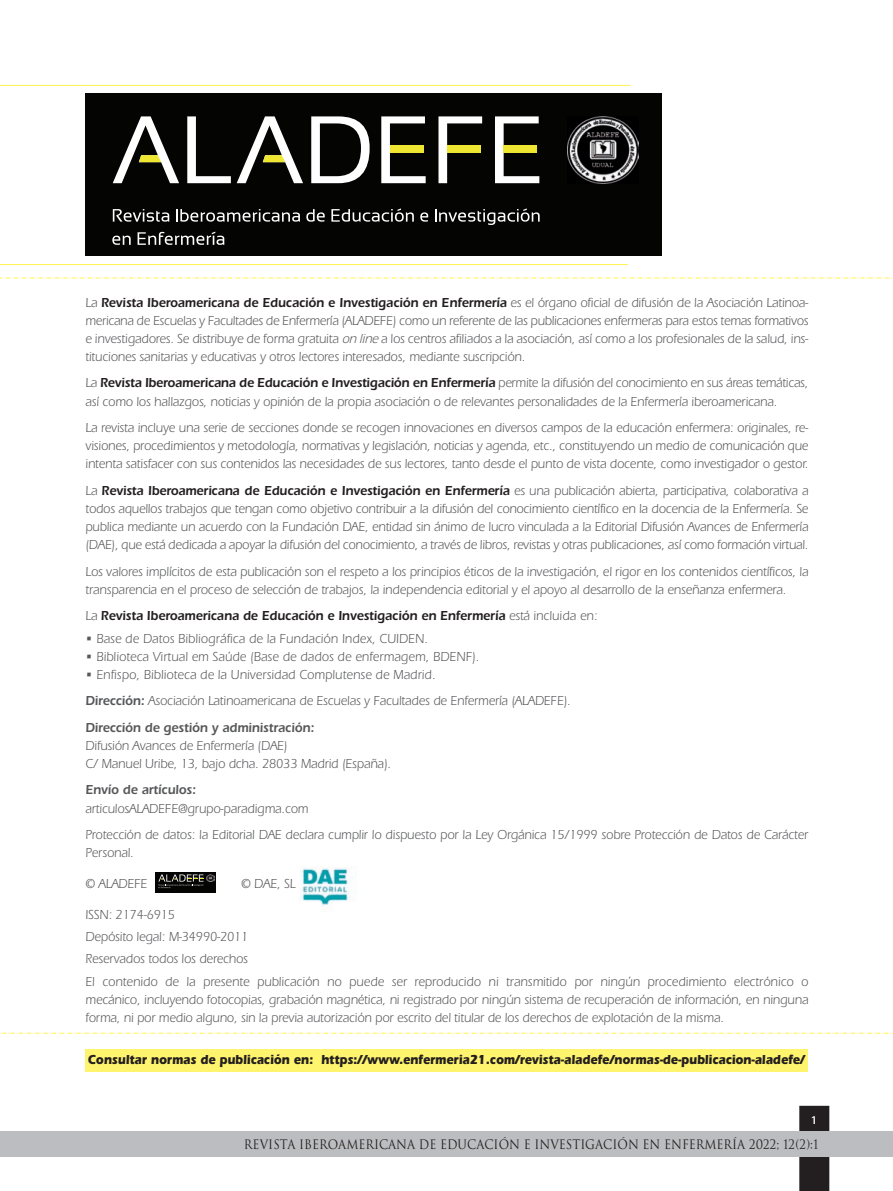
<style>
.page{position:relative;width:893px;height:1191px;background:#fff}
.page>*{position:absolute;margin:0;border:0;box-sizing:border-box;transform-origin:0 0}
.t1{font:13.5px/18px "Itc Eras";letter-spacing:-.005em;color:#57585a;scale:.93 1}
.t2{font:700 13.5px "Itc Eras";letter-spacing:-.005em;color:#231f20;scale:.89 1}
.t3{font:600 13.5px "Itc Eras";letter-spacing:-.005em;color:#231f20;scale:.93 1}
.t4{font:600 13.5px "Itc Eras";letter-spacing:-.005em;color:#57585a;scale:.93 1}
.t5{font:12.75px "Trajan";color:#231f20;scale:.9 1}
.t6{font:800 12px "Rotis Sans Serif Std";color:#fff}
.s1{font-weight:600;color:#231f20}
.s2{font-style:italic}
.s3{font-weight:400;color:#57585a}
.s4{font-weight:600}
</style>
<div class="page">
<hr style="left:0;top:264px;width:628px;height:1px;background:#fff34f">
<hr style="left:0;top:85px;width:630px;height:1px;background:#fff34f">
<svg style="left:0;top:278px;width:892px;height:1px"></svg>
<svg style="left:0;top:1032px;width:893px;height:1px"></svg>
<div style="left:85px;top:94px;width:576px;height:162px;background:#040503"></div>
<svg style="left:187px;top:116px;width:44px;height:67px"></svg>
<svg style="left:311px;top:116px;width:59px;height:67px"></svg>
<svg style="left:381px;top:116px;width:45px;height:67px"></svg>
<svg style="left:438px;top:116px;width:44px;height:67px"></svg>
<svg style="left:495px;top:116px;width:44px;height:67px"></svg>
<svg style="left:113px;top:116px;width:66px;height:67px"></svg>
<svg style="left:237px;top:116px;width:66px;height:67px"></svg>
<div style="left:390px;top:146px;width:33px;height:7px;background:#eee630"></div>
<div style="left:447px;top:146px;width:33px;height:7px;background:#eee630"></div>
<div style="left:504px;top:146px;width:33px;height:7px;background:#eee630"></div>
<svg style="left:113px;top:209px;width:56px;height:13px"></svg>
<svg style="left:176px;top:209px;width:124px;height:13px"></svg>
<svg style="left:306px;top:209px;width:19px;height:13px"></svg>
<svg style="left:331px;top:208px;width:83px;height:14px"></svg>
<svg style="left:420px;top:212px;width:9px;height:10px"></svg>
<svg style="left:435px;top:208px;width:105px;height:17px"></svg>
<svg style="left:112px;top:236px;width:19px;height:9px"></svg>
<svg style="left:138px;top:232px;width:86px;height:13px"></svg>
<img style="left:567px;top:116px;width:72px;height:67px">
<div style="left:799px;top:1106px;width:30px;height:85px;background:#231f20"></div>
<div style="left:0;top:1131px;width:893px;height:25px;background:#bcbdc0"></div>
<div style="left:155px;top:872px;width:61px;height:20px;background:#040503"></div>
<svg style="left:158px;top:874px;width:56px;height:14px"></svg>
<div style="left:85px;top:1049px;width:723px;height:22px;background:#fff46d"></div>
<img style="left:301px;top:868px;width:52px;height:38px">
<p class="t1" style="left:86px;top:295px;width:779px;text-align:justify">La <span class="s1">Revista Iberoamericana de Educación e Investigación en Enfermería</span> es el órgano oficial de difusión de la Asociación Latinoa&shy;mericana de Escuelas y Facultades de Enfermería (ALADEFE) como un referente de las publicaciones enfermeras para estos temas formativos e investigadores. Se distribuye de forma gratuita <span class="s2">on line</span> a los centros afiliados a la asociación, así como a los profesionales de la salud, ins&shy;tituciones sanitarias y educativas y otros lectores interesados, mediante suscripción.</p>
<p class="t1" style="left:86px;top:375px;width:779px">La <span class="s1">Revista Iberoamericana de Educación e Investigación en Enfermería</span> permite la difusión del conocimiento en sus áreas temáticas, así como los hallazgos, noticias y opinión de la propia asociación o de relevantes personalidades de la Enfermería iberoamericana.</p>
<p class="t1" style="left:86px;top:420px;width:779px;text-align:justify">La revista incluye una serie de secciones donde se recogen innovaciones en diversos campos de la educación enfermera: originales, re&shy;visiones, procedimientos y metodología, normativas y legislación, noticias y agenda, etc., constituyendo un medio de comunicación que intenta satisfacer con sus contenidos las necesidades de sus lectores, tanto desde el punto de vista docente, como investigador o gestor.</p>
<p class="t1" style="left:86px;top:483px;width:779px;text-align:justify">La <span class="s1">Revista Iberoamericana de Educación e Investigación en Enfermería</span> es una publicación abierta, participativa, colaborativa a todos aquellos trabajos que tengan como objetivo contribuir a la difusión del conocimiento científico en la docencia de la Enfermería. Se publica mediante un acuerdo con la Fundación DAE, entidad sin ánimo de lucro vinculada a la Editorial Difusión Avances de Enfermería (DAE), que está dedicada a apoyar la difusión del conocimiento, a través de libros, revistas y otras publicaciones, así como formación virtual.</p>
<p class="t1" style="left:86px;top:563px;width:779px">Los valores implícitos de esta publicación son el respeto a los principios éticos de la investigación, el rigor en los contenidos científicos, la transparencia en el proceso de selección de trabajos, la independencia editorial y el apoyo al desarrollo de la enseñanza enfermera.</p>
<p class="t3" style="left:86px;top:610px;width:552px"><span class="s3">La</span> Revista Iberoamericana de Educación e Investigación en Enfermería <span class="s3">está incluida en:</span></p>
<p class="t1" style="left:86px;top:630px;width:370px">• Base de Datos Bibliográfica de la Fundación Index, CUIDEN.</p>
<p class="t1" style="left:86px;top:648px;width:425px">• Biblioteca Virtual em Saúde (Base de dados de enfermagem, BDENF).</p>
<p class="t1" style="left:86px;top:662px;width:523px;line-height:26.5px">• Enfispo, Biblioteca de la Universidad Complutense de Madrid.<br><span class="s4">Dirección:</span> Asociación Latinoamericana de Escuelas y Facultades de Enfermería (ALADEFE).<br><span class="s4">Dirección de gestión y administración:</span></p>
<p class="t1" style="left:86px;top:738px;width:330px">Difusión Avances de Enfermería (DAE)<br>C/ Manuel Uribe, 13, bajo dcha. 28033 Madrid (España).</p>
<p class="t4" style="left:86px;top:785px;width:120px">Envío de artículos:</p>
<p class="t1" style="left:86px;top:796px;width:779px;line-height:26.5px">articulosALADEFE@grupo-paradigma.com<br>Protección de datos: la Editorial DAE declara cumplir lo dispuesto por la Ley Orgánica 15/1999 sobre Protección de Datos de Carácter</p>
<p class="t1" style="left:86px;top:845px;width:53px">Personal.</p>
<p class="t1" style="left:86px;top:876px;width:68px">© ALADEFE</p>
<p class="t1" style="left:241px;top:876px;width:60px">© DAE, SL</p>
<p class="t1" style="left:86px;top:904px;width:779px;line-height:22.4px">ISSN: 2174-6915<br>Depósito legal: M-34990-2011<br>Reservados todos los derechos<br>El contenido de la presente publicación no puede ser reproducido ni transmitido por ningún procedimiento electrónico o</p>
<p class="t1" style="left:86px;top:992px;width:779px">mecánico, incluyendo fotocopias, grabación magnética, ni registrado por ningún sistema de recuperación de información, en ninguna forma, ni por medio alguno, sin la previa autorización por escrito del titular de los derechos de explotación de la misma.</p>
<p class="t2" style="left:88px;top:1054px;width:807px">Consultar normas de publicación en: https://www.enfermeria21.com/revista-aladefe/normas-de-publicacion-aladefe/</p>
<p class="t6" style="left:811px;top:1113px;width:8px">1</p>
<p class="t5" style="left:244px;top:1137px;width:640px">REVISTA IBEROAMERICANA DE EDUCACIÓN E INVESTIGACIÓN EN ENFERMERÍA 2022; 12(2):1</p>
</div>
